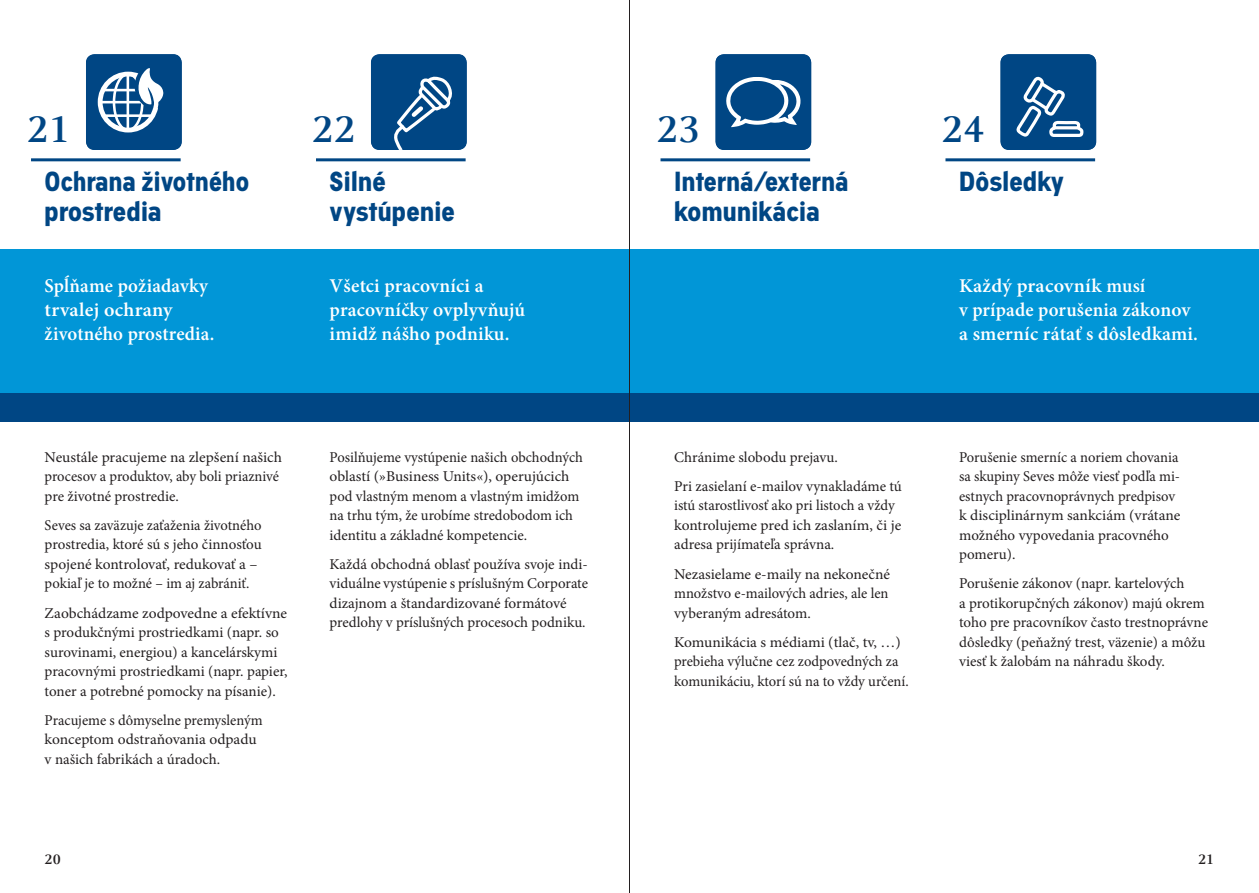
<style>
.page{position:relative;width:1259px;height:893px;background:#fff}
.page>*{position:absolute;margin:0;border:0;box-sizing:border-box;transform-origin:0 0}
.t1{font:700 40.5px "Celeste Offc";color:#004684}
.Titel{font:700 27px/30px "Academy Sans";letter-spacing:.01em;color:#004684}
.Subtitle{font:600 19.5px/24px "Minion Pro";letter-spacing:.01em;color:#fff}
.Fließtext_2{font:15px/19.5px "Minion Pro";color:#231f20}
.t2{font:700 15px "Celeste Offc";color:#231f20}
</style>
<div class="page">
<div style="left:0;top:249px;width:1259px;height:144px;background:#0196d7"></div>
<div style="left:0;top:393px;width:1259px;height:29px;background:#004684"></div>
<hr style="left:945px;top:158px;width:150px;height:3px;background:#004684">
<svg style="left:1000px;top:54px;width:96px;height:96px;background:#1f5d93"></svg>
<hr style="left:660px;top:158px;width:150px;height:3px;background:#004684">
<svg style="left:715px;top:54px;width:96px;height:96px;background:#1f5c93"></svg>
<hr style="left:31px;top:158px;width:150px;height:3px;background:#004684">
<hr style="left:316px;top:158px;width:149px;height:3px;background:#004684">
<svg style="left:371px;top:54px;width:96px;height:96px;background:#195890"></svg>
<svg style="left:86px;top:54px;width:96px;height:96px"></svg>
<hr style="left:629px;top:0;width:1px;height:893px;background:#231f20">
<p class="t1" style="left:27px;top:107px;width:45px">21</p>
<p class="Titel" style="left:45px;top:168px;width:206px">Ochrana životného prostredia</p>
<p class="Subtitle" style="left:45px;top:273px;width:171px">Spĺňame požiadavky trvalej ochrany životného prostredia.</p>
<p class="t1" style="left:312px;top:107px;width:45px">22</p>
<p class="Titel" style="left:330px;top:168px;width:127px">Silné vystúpenie</p>
<p class="Subtitle" style="left:330px;top:273px;width:197px">Všetci pracovníci a pracovníčky ovplyvňujú imidž nášho podniku.</p>
<p class="Fließtext_2" style="left:45px;top:447px;width:239px">Neustále pracujeme na zlepšení našich procesov a produktov, aby boli priaznivé pre životné prostredie.</p>
<p class="Fließtext_2" style="left:45px;top:515px;width:219px">Seves sa zaväzuje zaťaženia životného prostredia, ktoré sú s jeho činnosťou spojené kontrolovať, redukovať a – pokiaľ je to možné – im aj zabrániť.</p>
<p class="Fließtext_2" style="left:45px;top:603px;width:244px">Zaobchádzame zodpovedne a efektívne s produkčnými prostriedkami (napr. so surovinami, energiou) a kancelárskymi pracovnými prostriedkami (napr. papier, toner a potrebné pomocky na písanie).</p>
<p class="Fließtext_2" style="left:45px;top:710px;width:219px">Pracujeme s dômyselne premysleným konceptom odstraňovania odpadu v našich fabrikách a úradoch.</p>
<p class="Fließtext_2" style="left:330px;top:447px;width:255px">Posilňujeme vystúpenie našich obchodných oblastí (»Business Units«), operujúcich pod vlastným menom a vlastným imidžom na trhu tým, že urobíme stredobodom ich identitu a základné kompetencie.</p>
<p class="Fließtext_2" style="left:330px;top:554px;width:260px">Každá obchodná oblasť používa svoje indi&shy;viduálne vystúpenie s príslušným Corporate dizajnom a štandardizované formátové predlohy v príslušných procesoch podniku.</p>
<p class="t1" style="left:656px;top:107px;width:45px">23</p>
<p class="Titel" style="left:674px;top:168px;width:176px">Interná/externá komunikácia</p>
<p class="t1" style="left:941px;top:107px;width:45px">24</p>
<p class="Titel" style="left:959px;top:168px;width:107px">Dôsledky</p>
<p class="Subtitle" style="left:959px;top:273px;width:240px">Každý pracovník musí<br>v prípade porušenia zákonov a smerníc rátať s dôsledkami.</p>
<p class="Fließtext_2" style="left:674px;top:447px;width:165px">Chránime slobodu prejavu.</p>
<p class="Fließtext_2" style="left:674px;top:476px;width:229px">Pri zasielaní e-mailov vynakladáme tú istú starostlivosť ako pri listoch a vždy kontrolujeme pred ich zaslaním, či je adresa prijímateľa správna.</p>
<p class="Fließtext_2" style="left:674px;top:564px;width:217px;text-align:justify">Nezasielame e-maily na nekonečné množstvo e-mailových adries, ale len vyberaným adresátom.</p>
<p class="Fließtext_2" style="left:674px;top:632px;width:236px">Komunikácia s médiami (tlač, tv, …) prebieha výlučne cez zodpovedných za komunikáciu, ktorí sú na to vždy určení.</p>
<p class="Fließtext_2" style="left:959px;top:447px;width:223px">Porušenie smerníc a noriem chovania sa skupiny Seves môže viesť podľa mi&shy;estnych pracovnoprávnych predpisov k disciplinárnym sankciám (vrátane možného vypovedania pracovného pomeru).</p>
<p class="Fließtext_2" style="left:959px;top:574px;width:250px">Porušenie zákonov (napr. kartelových<br>a protikorupčných zákonov) majú okrem toho pre pracovníkov často trestnoprávne dôsledky (peňažný trest, väzenie) a môžu viesť k žalobám na náhradu škody.</p>
<p class="t2" style="left:45px;top:851px;width:18px">20</p>
<p class="t2" style="left:1198px;top:851px;width:18px">21</p>
</div>
